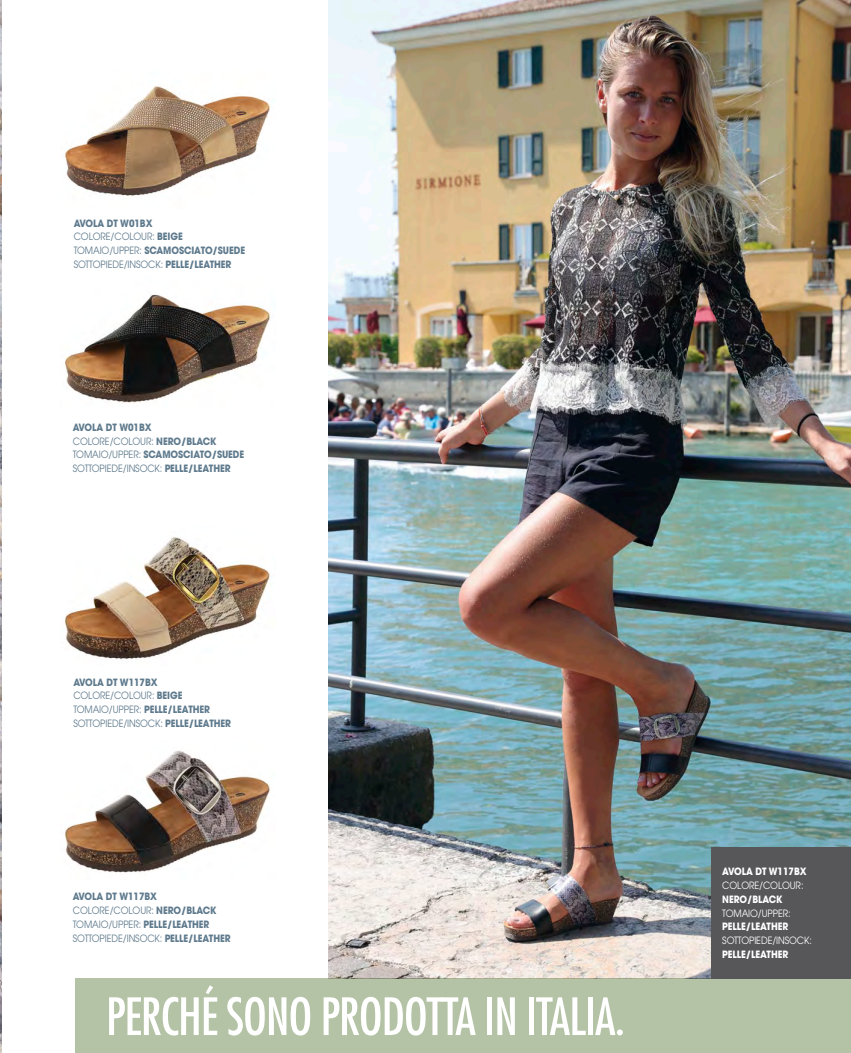
<style>
.page{position:relative;width:851px;height:1053px;background:#fff}
.page>*{position:absolute;margin:0;border:0;box-sizing:border-box;transform-origin:0 0}
.t1{font:condensed 50px "Futura";letter-spacing:-.02em;color:#fff}
.t2{font:700 10px/13.8px "Avant Garde";letter-spacing:-.01em;color:#5e7a8d;scale:.9 1}
.t3{font:10px/13.8px "Avant Garde";letter-spacing:-.01em;color:#5e7a8d;scale:.9 1}
.t4{font:700 10px "Avant Garde";letter-spacing:-.01em;color:#fff;scale:.9 1}
.t5{font:10px "Avant Garde";letter-spacing:-.01em;color:#fff;scale:.9 1}
.s1{font-weight:400}
.s2{font-weight:700}
</style>
<div class="page">
<img style="left:65px;top:86px;width:209px;height:110px">
<img style="left:65px;top:294px;width:205px;height:109px">
<img style="left:65px;top:537px;width:205px;height:123px">
<img style="left:65px;top:750px;width:205px;height:123px">
<img style="left:329px;top:0;width:521px;height:978px">
<img style="left:0;top:0;width:1px;height:1052px">
<div style="left:75px;top:978px;width:775px;height:74px;background:#b4c2a5"></div>
<div style="left:711px;top:847px;width:139px;height:131px;background:#57575a"></div>
<p class="t2" style="left:74px;top:216px;width:192px">AVOLA DT W01BX<br><span class="s1">COLORE/COLOUR:</span> BEIGE<br><span class="s1">TOMAIO/UPPER:</span> SCAMOSCIATO/SUEDE<br><span class="s1">SOTTOPIEDE/INSOCK:</span> PELLE/LEATHER</p>
<p class="t2" style="left:73px;top:420px;width:192px">AVOLA DT W01BX<br><span class="s1">COLORE/COLOUR:</span> NERO/BLACK<br><span class="s1">TOMAIO/UPPER:</span> SCAMOSCIATO/SUEDE<br><span class="s1">SOTTOPIEDE/INSOCK:</span> PELLE/LEATHER</p>
<p class="t3" style="left:73px;top:675px;width:177px"><span class="s2">AVOLA DT W117BX<br></span>COLORE/COLOUR: <span class="s2">BEIGE<br></span>TOMAIO/UPPER: <span class="s2">PELLE/LEATHER<br></span>SOTTOPIEDE/INSOCK: <span class="s2">PELLE/LEATHER</span></p>
<p class="t2" style="left:73px;top:889px;width:177px">AVOLA DT W117BX<br><span class="s1">COLORE/COLOUR:</span> NERO/BLACK<br><span class="s1">TOMAIO/UPPER:</span> PELLE/LEATHER<br><span class="s1">SOTTOPIEDE/INSOCK:</span> PELLE/LEATHER</p>
<h1 class="t1" style="left:106px;top:984px;width:520px">PERCHÉ SONO PRODOTTA IN ITALIA.</h1>
<p class="t4" style="left:722px;top:865px;width:95px">AVOLA DT W117BX</p>
<p class="t5" style="left:722px;top:879px;width:92px">COLORE/COLOUR:</p>
<p class="t4" style="left:722px;top:892px;width:68px">NERO/BLACK</p>
<p class="t5" style="left:722px;top:907px;width:77px">TOMAIO/UPPER:</p>
<p class="t4" style="left:722px;top:920px;width:75px">PELLE/LEATHER</p>
<p class="t5" style="left:722px;top:934px;width:101px">SOTTOPIEDE/INSOCK:</p>
<p class="t4" style="left:722px;top:947px;width:75px">PELLE/LEATHER</p>
</div>
